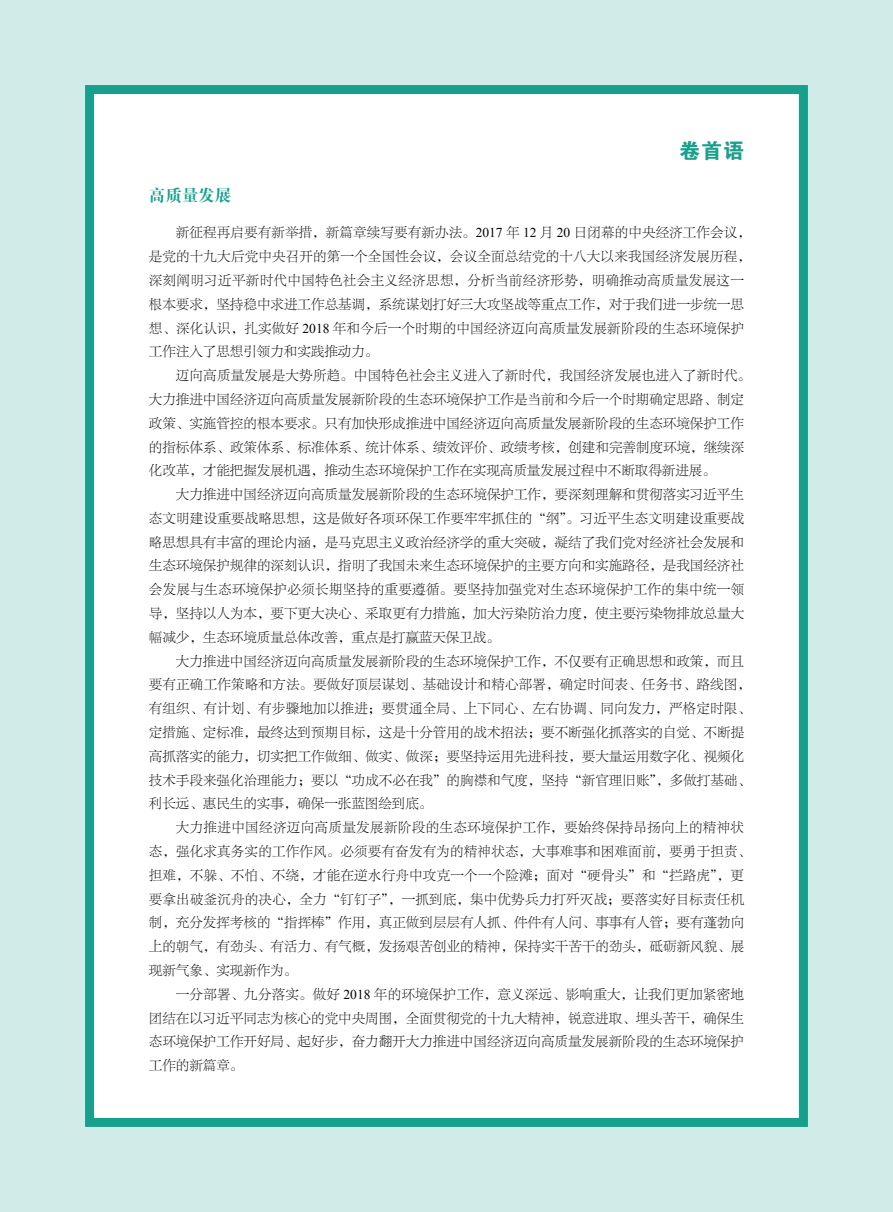
<style>
.page{position:relative;width:893px;height:1212px;background:#d1ece8}
.page>*{position:absolute;margin:0;border:0;box-sizing:border-box;transform-origin:0 0}
.t1{font:21px "FZDHTK GBK1 0";color:#19a08d}
.t2{font:16.5px "FZDBSK GBK1 0";color:#19a08d}
.t3{font:13.5px/23.9px "FZLTKSK GBK1 0";letter-spacing:.005em;color:#000}
.s1{font-family:"Times New Roman"}
</style>
<div class="page">
<div style="left:90px;top:90px;width:713px;height:1032px;background:#fff"></div>
<div style="left:85px;top:85px;width:723px;height:1042px;border:9px solid #19a08d"></div>
<h1 class="t1" style="left:679px;top:139px;width:67px">卷首语</h1>
<p class="t2" style="left:149px;top:187px;width:84px">高质量发展</p>
<p class="t3" style="left:149px;top:221px;width:604px;text-indent:27px">新征程再启要有新举措，新篇章续写要有新办法。<span class="s1">2017</span> 年 <span class="s1">12</span> 月 <span class="s1">20</span> 日闭幕的中央经济工作会议，是党的十九大后党中央召开的第一个全国性会议，会议全面总结党的十八大以来我国经济发展历程，深刻阐明习近平新时代中国特色社会主义经济思想，分析当前经济形势，明确推动高质量发展这一根本要求，坚持稳中求进工作总基调，系统谋划打好三大攻坚战等重点工作，对于我们进一步统一思想、深化认识，扎实做好 <span class="s1">2018</span> 年和今后一个时期的中国经济迈向高质量发展新阶段的生态环境保护工作注入了思想引领力和实践推动力。</p>
<p class="t3" style="left:149px;top:364px;width:604px;text-indent:27px">迈向高质量发展是大势所趋。中国特色社会主义进入了新时代，我国经济发展也进入了新时代。大力推进中国经济迈向高质量发展新阶段的生态环境保护工作是当前和今后一个时期确定思路、制定政策、实施管控的根本要求。只有加快形成推进中国经济迈向高质量发展新阶段的生态环境保护工作的指标体系、政策体系、标准体系、统计体系、绩效评价、政绩考核，创建和完善制度环境，继续深化改革，才能把握发展机遇，推动生态环境保护工作在实现高质量发展过程中不断取得新进展。</p>
<p class="t3" style="left:149px;top:483px;width:597px;text-align:justify;text-indent:27px">大力推进中国经济迈向高质量发展新阶段的生态环境保护工作，要深刻理解和贯彻落实习近平生态文明建设重要战略思想，这是做好各项环保工作要牢牢抓住的“纲”。习近平生态文明建设重要战略思想具有丰富的理论内涵，是马克思主义政治经济学的重大突破，凝结了我们党对经济社会发展和生态环境保护规律的深刻认识，指明了我国未来生态环境保护的主要方向和实施路径，是我国经济社会发展与生态环境保护必须长期坚持的重要遵循。要坚持加强党对生态环境保护工作的集中统一领导，坚持以人为本，要下更大决心、采取更有力措施，加大污染防治力度，使主要污染物排放总量大幅减少，生态环境质量总体改善，重点是打赢蓝天保卫战。</p>
<p class="t3" style="left:149px;top:649px;width:604px;text-indent:27px">大力推进中国经济迈向高质量发展新阶段的生态环境保护工作，不仅要有正确思想和政策，而且要有正确工作策略和方法。要做好顶层谋划、基础设计和精心部署，确定时间表、任务书、路线图，有组织、有计划、有步骤地加以推进；要贯通全局、上下同心、左右协调、同向发力，严格定时限、定措施、定标准，最终达到预期目标，这是十分管用的战术招法；要不断强化抓落实的自觉、不断提高抓落实的能力，切实把工作做细、做实、做深；要坚持运用先进科技，要大量运用数字化、视频化技术手段来强化治理能力；要以“功成不必在我”的胸襟和气度，坚持“新官理旧账”，多做打基础、利长远、惠民生的实事，确保一张蓝图绘到底。</p>
<p class="t3" style="left:149px;top:816px;width:604px;text-indent:27px">大力推进中国经济迈向高质量发展新阶段的生态环境保护工作，要始终保持昂扬向上的精神状态，强化求真务实的工作作风。必须要有奋发有为的精神状态，大事难事和困难面前，要勇于担责、担难，不躲、不怕、不绕，才能在逆水行舟中攻克一个一个险滩；面对“硬骨头”和“拦路虎”，更要拿出破釜沉舟的决心，全力“钉钉子”，一抓到底，集中优势兵力打歼灭战；要落实好目标责任机制，充分发挥考核的“指挥棒”作用，真正做到层层有人抓、件件有人问、事事有人管；要有蓬勃向上的朝气，有劲头、有活力、有气概，发扬艰苦创业的精神，保持实干苦干的劲头，砥砺新风貌、展现新气象、实现新作为。</p>
<p class="t3" style="left:149px;top:982px;width:597px;text-align:justify;text-indent:27px">一分部署、九分落实。做好 <span class="s1">2018</span> 年的环境保护工作，意义深远、影响重大，让我们更加紧密地团结在以习近平同志为核心的党中央周围，全面贯彻党的十九大精神，锐意进取、埋头苦干，确保生态环境保护工作开好局、起好步，奋力翻开大力推进中国经济迈向高质量发展新阶段的生态环境保护工作的新篇章。</p>
</div>
